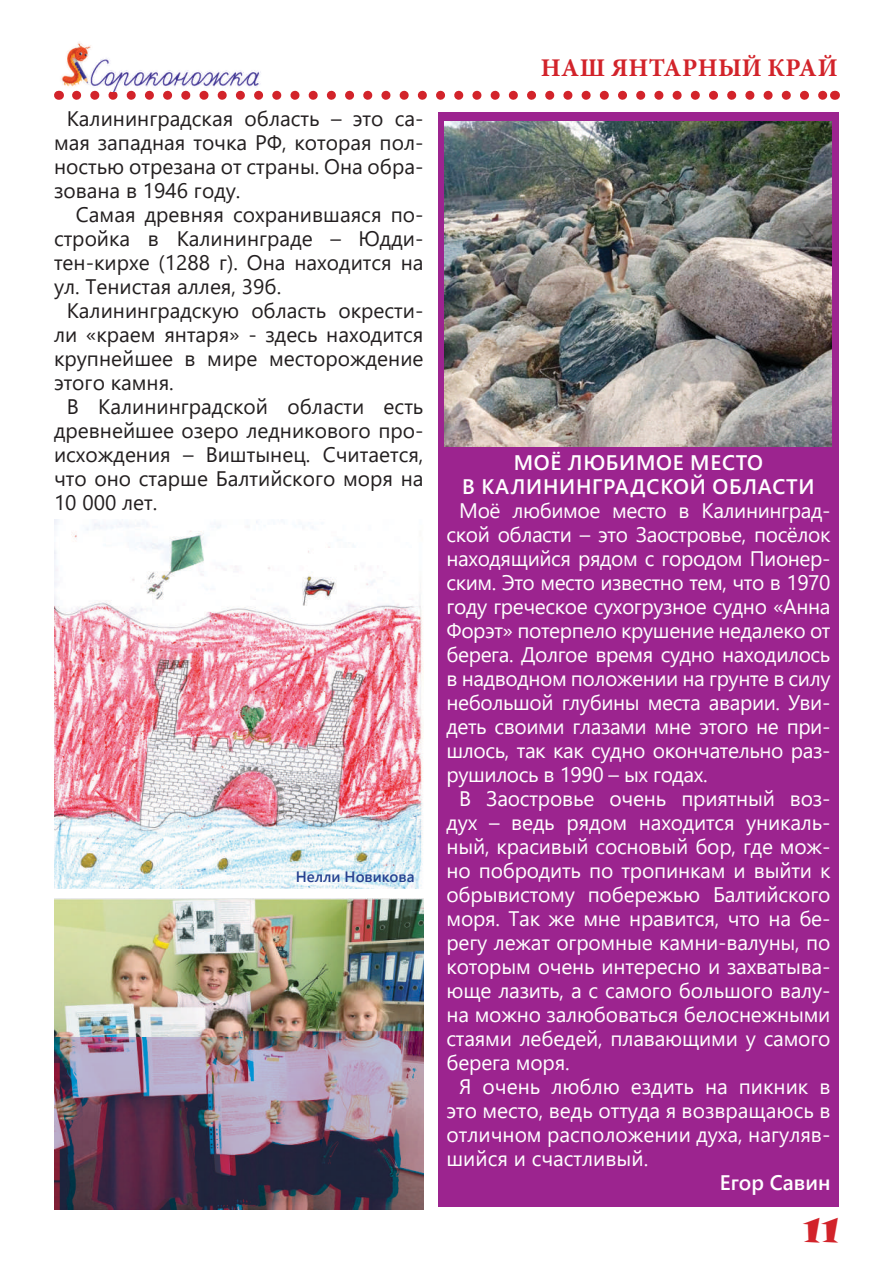
<style>
.page{position:relative;width:893px;height:1263px;background:#fff}
.page>*{position:absolute;margin:0;border:0;box-sizing:border-box;transform-origin:0 0}
.t1{font:800 42px "Tolstyak";color:#d2232a}
.t2{font:700 25.5px "Minion Pro";letter-spacing:.01em;color:#d2232a}
.t3{font:21px/24px "Segoe UI";letter-spacing:-.01em;color:#fff;text-align:justify}
.t4{font:21px/24px "Segoe UI";color:#231f20;text-align:justify}
.t5{font:600 21px/24px "Segoe UI";letter-spacing:.035em;color:#fff;text-align:center}
.t6{font:600 21px "Segoe UI";color:#fff}
.t7{font:600 15px "Segoe UI";color:#25408f}
</style>
<div class="page">
<svg style="left:77px;top:91px;width:748px;height:9px"></svg>
<img style="left:55px;top:42px;width:212px;height:50px">
<img style="left:54px;top:898px;width:369px;height:311px">
<img style="left:54px;top:519px;width:369px;height:370px">
<div style="left:438px;top:113px;width:401px;height:1094px;background:#9c248f"></div>
<img style="left:444px;top:121px;width:387px;height:325px">
<p class="t4" style="left:54px;top:104px;width:371px;text-indent:13px">Калининградская область – это са&shy;мая западная точка РФ, которая пол&shy;ностью отрезана от страны. Она обра&shy;зована в 1946 году.</p>
<p class="t4" style="left:54px;top:200px;width:371px;text-indent:22px">Самая древняя сохранившаяся по&shy;стройка в Калининграде – Юдди&shy;тен-кирхе (1288 г). Она находится на ул. Тенистая аллея, 39б.</p>
<p class="t4" style="left:54px;top:296px;width:371px;text-indent:13px">Калининградскую область окрести&shy;ли «краем янтаря» - здесь находится крупнейшее в мире месторождение этого камня.</p>
<p class="t4" style="left:54px;top:392px;width:371px;text-indent:13px">В Калининградской области есть древнейшее озеро ледникового про&shy;исхождения – Виштынец. Считается, что оно старше Балтийского моря на 10 000 лет.</p>
<p class="t7" style="left:296px;top:862px;width:120px">Нелли Новикова</p>
<p class="t2" style="left:541px;top:50px;width:298px">НАШ ЯНТАРНЫЙ КРАЙ</p>
<p class="t5" style="left:462px;top:449px;width:354px">МОЁ ЛЮБИМОЕ МЕСТО<br>В КАЛИНИНГРАДСКОЙ ОБЛАСТИ</p>
<p class="t3" style="left:446px;top:497px;width:385px;text-indent:13px">Моё любимое место в Калининград&shy;ской области – это Заостровье, посёлок находящийся рядом с городом Пионер&shy;ским. Это место известно тем, что в 1970 году греческое сухогрузное судно «Анна Форэт» потерпело крушение недалеко от берега. Долгое время судно находилось в надводном положении на грунте в силу небольшой глубины места аварии. Уви&shy;деть своими глазами мне этого не при&shy;шлось, так как судно окончательно раз&shy;рушилось в 1990 – ых годах.</p>
<p class="t3" style="left:446px;top:785px;width:385px;text-indent:13px">В Заостровье очень приятный воз&shy;дух – ведь рядом находится уникаль&shy;ный, красивый сосновый бор, где мож&shy;но побродить по тропинкам и выйти к обрывистому побережью Балтийского моря. Так же мне нравится, что на бе&shy;регу лежат огромные камни-валуны, по которым очень интересно и захватыва&shy;юще лазить, а с самого большого валу&shy;на можно залюбоваться белоснежными стаями лебедей, плавающими у самого берега моря.</p>
<p class="t3" style="left:446px;top:1073px;width:385px;text-indent:13px">Я очень люблю ездить на пикник в это место, ведь оттуда я возвращаюсь в отличном расположении духа, нагуляв&shy;шийся и счастливый.</p>
<p class="t6" style="left:720px;top:1163px;width:112px">Егор Савин</p>
<h1 class="t1" style="left:803px;top:1208px;width:38px">11</h1>
</div>
